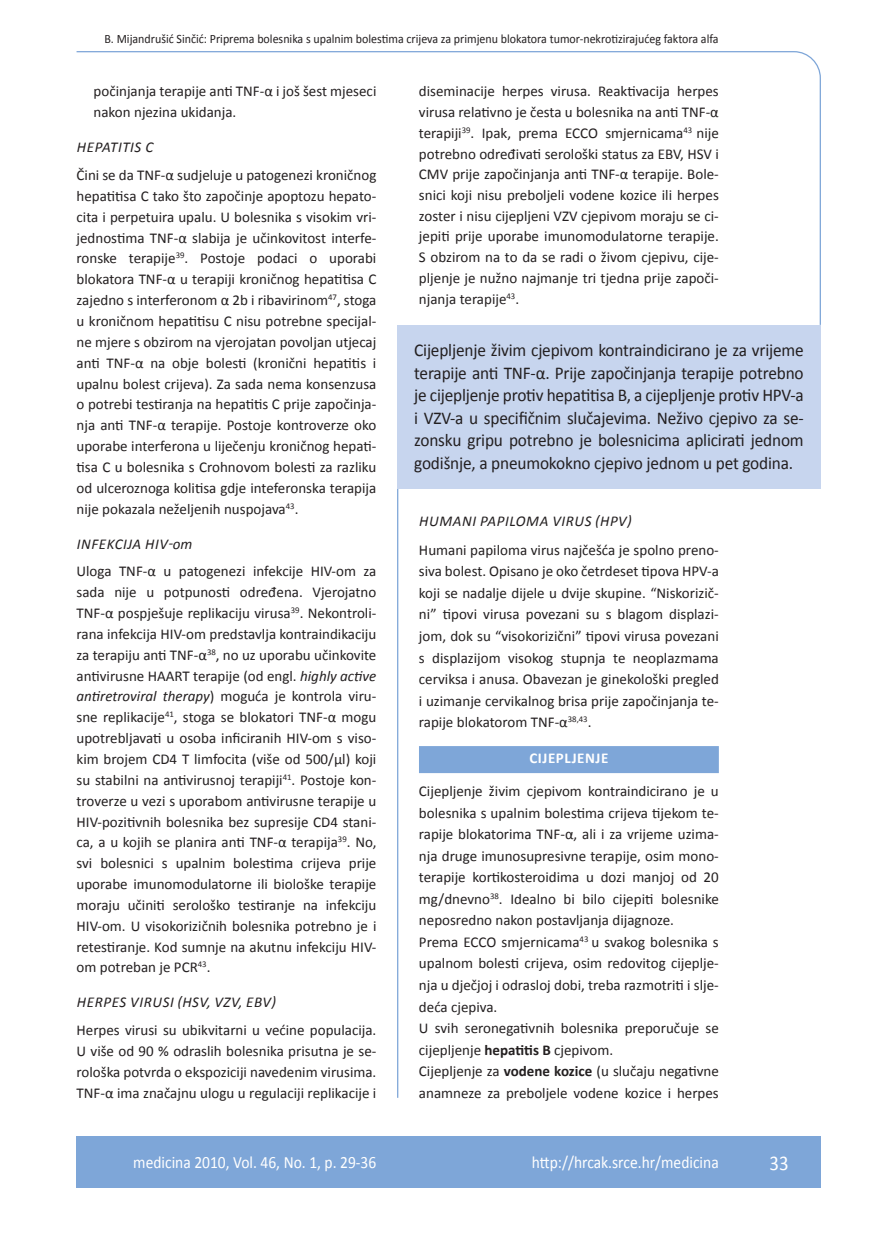
<style>
.page{position:relative;width:872px;height:1234px;background:#fff}
.page>*{position:absolute;margin:0;border:0;box-sizing:border-box;transform-origin:0 0}
.t1{font:21px "Calibri";color:#fff;scale:.9 1}
.anterfile{font:18px/22.5px "Calibri";letter-spacing:-.01em;color:#231f20;text-align:justify;scale:.96 1}
.t2{font:17.25px "Calibri";color:#fff;scale:.9 1}
.osnovni_tekst{font:15px/20.9px "Calibri";color:#231f20;text-align:justify}
.podpodnaslov{font:italic 15px "Calibri";letter-spacing:.04em;color:#231f20}
.naslov_ruler{font:700 15px "Calibri";letter-spacing:.04em;color:#fff}
.glava{font:12.75px "Calibri";color:#231f20;scale:.94 1}
.s1{font-style:italic}
.s2{font-weight:700}
</style>
<div class="page">
<svg style="left:76px;top:51px;width:745px;height:274px"></svg>
<hr style="left:397px;top:325px;width:1px;height:772px;background:#7ea6d8">
<div style="left:77px;top:1135px;width:744px;height:51px;background:#7ea6d8"></div>
<div style="left:397px;top:325px;width:424px;height:164px;background:#c7d5ee"></div>
<div style="left:419px;top:746px;width:300px;height:27px;background:#7ea6d8"></div>
<p class="glava" style="left:104px;top:30px;width:655px">B. Mijandrušić Sinčić: Priprema bolesnika s upalnim bolestima crijeva za primjenu blokatora tumor-nekrotizirajućeg faktora alfa</p>
<p class="osnovni_tekst" style="left:94px;top:80px;width:284px">počinjanja terapije anti TNF-α i još šest mjeseci nakon njezina ukidanja.</p>
<p class="podpodnaslov" style="left:77px;top:138px;width:78px">HEPATITIS C</p>
<p class="osnovni_tekst" style="left:77px;top:164px;width:301px">Čini se da TNF-α sudjeluje u patogenezi kroničnog hepatitisa C tako što započinje apoptozu hepato&shy;cita i perpetuira upalu. U bolesnika s visokim vri&shy;jednostima TNF-α slabija je učinkovitost interfe&shy;ronske terapije<sup>39</sup>. Postoje podaci o uporabi blokatora TNF-α u terapiji kroničnog hepatitisa C zajedno s interferonom α 2b i ribavirinom<sup>47</sup>, stoga u kroničnom hepatitisu C nisu potrebne specijal&shy;ne mjere s obzirom na vjerojatan povoljan utjecaj anti TNF-α na obje bolesti (kronični hepatitis i upalnu bolest crijeva). Za sada nema konsenzusa o potrebi testiranja na hepatitis C prije započinja&shy;nja anti TNF-α terapije. Postoje kontroverze oko uporabe interferona u liječenju kroničnog hepati&shy;tisa C u bolesnika s Crohnovom bolesti za razliku od ulceroznoga kolitisa gdje inteferonska terapija nije pokazala neželjenih nuspojava<sup>43</sup>.</p>
<p class="podpodnaslov" style="left:77px;top:534px;width:117px">INFEKCIJA HIV-OM</p>
<p class="osnovni_tekst" style="left:77px;top:560px;width:301px">Uloga TNF-α u patogenezi infekcije HIV-om za sada nije u potpunosti određena. Vjerojatno TNF-α pospješuje replikaciju virusa<sup>39</sup>. Nekontroli&shy;rana infekcija HIV-om predstavlja kontraindikaciju za terapiju anti TNF-α<sup>38</sup>, no uz uporabu učinkovite antivirusne HAART terapije (od engl. <span class="s1">HIGHLY ACTIVE ANTIRETROVIRAL THERAPY</span>) moguća je kontrola viru&shy;sne replikacije<sup>41</sup>, stoga se blokatori TNF-α mogu upotrebljavati u osoba inficiranih HIV-om s viso&shy;kim brojem CD4 T limfocita (više od 500/μl) koji su stabilni na antivirusnoj terapiji<sup>41</sup>. Postoje kon&shy;troverze u vezi s uporabom antivirusne terapije u HIV-pozitivnih bolesnika bez supresije CD4 stani&shy;ca, a u kojih se planira anti TNF-α terapija<sup>39</sup>. No, svi bolesnici s upalnim bolestima crijeva prije uporabe imunomodulatorne ili biološke terapije moraju učiniti serološko testiranje na infekciju HIV-om. U visokorizičnih bolesnika potrebno je i retestiranje. Kod sumnje na akutnu infekciju HIV&shy;om potreban je PCR<sup>43</sup>.</p>
<p class="podpodnaslov" style="left:77px;top:992px;width:201px">HERPES VIRUSI (HSV, VZV, EB V)</p>
<p class="osnovni_tekst" style="left:77px;top:1018px;width:301px">Herpes virusi su ubikvitarni u većine populacija.<br>U više od 90 % odraslih bolesnika prisutna je se&shy;rološka potvrda o ekspoziciji navedenim virusima.<br>TNF-α ima značajnu ulogu u regulaciji replikacije i</p>
<p class="osnovni_tekst" style="left:419px;top:80px;width:301px">diseminacije herpes virusa. Reaktivacija herpes virusa relativno je česta u bolesnika na anti TNF-α terapiji<sup>39</sup>. Ipak, prema ECCO smjernicama<sup>43</sup> nije potrebno određivati serološki status za EBV, HSV i CMV prije započinjanja anti TNF-α terapije. Bole&shy;snici koji nisu preboljeli vodene kozice ili herpes zoster i nisu cijepljeni VZV cjepivom moraju se ci&shy;jepiti prije uporabe imunomodulatorne terapije.<br>S obzirom na to da se radi o živom cjepivu, cije&shy;pljenje je nužno najmanje tri tjedna prije započi&shy;njanja terapije<sup>43</sup>.</p>
<p class="anterfile" style="left:414px;top:338px;width:407px">Cijepljenje živim cjepivom kontraindicirano je za vrijeme terapije anti TNF-α. Prije započinjanja terapije potrebno je cijepljenje protiv hepatitisa B, a cijepljenje protiv HPV-a i VZV-a u specifičnim slučajevima. Neživo cjepivo za se&shy;zonsku gripu potrebno je bolesnicima aplicirati jednom godišnje, a pneumokokno cjepivo jednom u pet godina.</p>
<p class="podpodnaslov" style="left:419px;top:512px;width:214px">HUMANI PAPILOMA VIRUS (HPV)</p>
<p class="osnovni_tekst" style="left:419px;top:538px;width:301px;line-height:21.6px">Humani papiloma virus najčešća je spolno preno&shy;siva bolest. Opisano je oko četrdeset tipova HPV-a koji se nadalje dijele u dvije skupine. “Niskorizič&shy;ni” tipovi virusa povezani su s blagom displazi&shy;jom, dok su “visokorizični” tipovi virusa povezani s displazijom visokog stupnja te neoplazmama cerviksa i anusa. Obavezan je ginekološki pregled i uzimanje cervikalnog brisa prije započinjanja te&shy;rapije blokatorom TNF-α<sup>38,43</sup>.</p>
<p class="naslov_ruler" style="left:529px;top:749px;width:81px">CIJEPLJENJE</p>
<p class="osnovni_tekst" style="left:419px;top:779px;width:301px;line-height:21.6px">Cijepljenje živim cjepivom kontraindicirano je u bolesnika s upalnim bolestima crijeva tijekom te&shy;rapije blokatorima TNF-α, ali i za vrijeme uzima&shy;nja druge imunosupresivne terapije, osim mono&shy;terapije kortikosteroidima u dozi manjoj od 20 mg/dnevno<sup>38</sup>. Idealno bi bilo cijepiti bolesnike neposredno nakon postavljanja dijagnoze.</p>
<p class="osnovni_tekst" style="left:419px;top:930px;width:301px;line-height:21.6px">Prema ECCO smjernicama<sup>43</sup> u svakog bolesnika s upalnom bolesti crijeva, osim redovitog cijeplje&shy;nja u dječjoj i odrasloj dobi, treba razmotriti i slje&shy;deća cjepiva.</p>
<p class="osnovni_tekst" style="left:419px;top:1016px;width:301px;line-height:21.6px">U svih seronegativnih bolesnika preporučuje se cijepljenje <span class="s2">hepatitis B</span> cjepivom.</p>
<p class="osnovni_tekst" style="left:419px;top:1059px;width:301px;line-height:21.6px">Cijepljenje za <span class="s2">vodene kozice</span> (u slučaju negativne anamneze za preboljele vodene kozice i herpes</p>
<p class="t2" style="left:133px;top:1151px;width:272px">medicina 2010, Vol. 46, No. 1, p. 29-36</p>
<p class="t2" style="left:532px;top:1151px;width:209px">http://hrcak.srce.hr/medicina</p>
<p class="t1" style="left:769px;top:1149px;width:23px">33</p>
</div>
